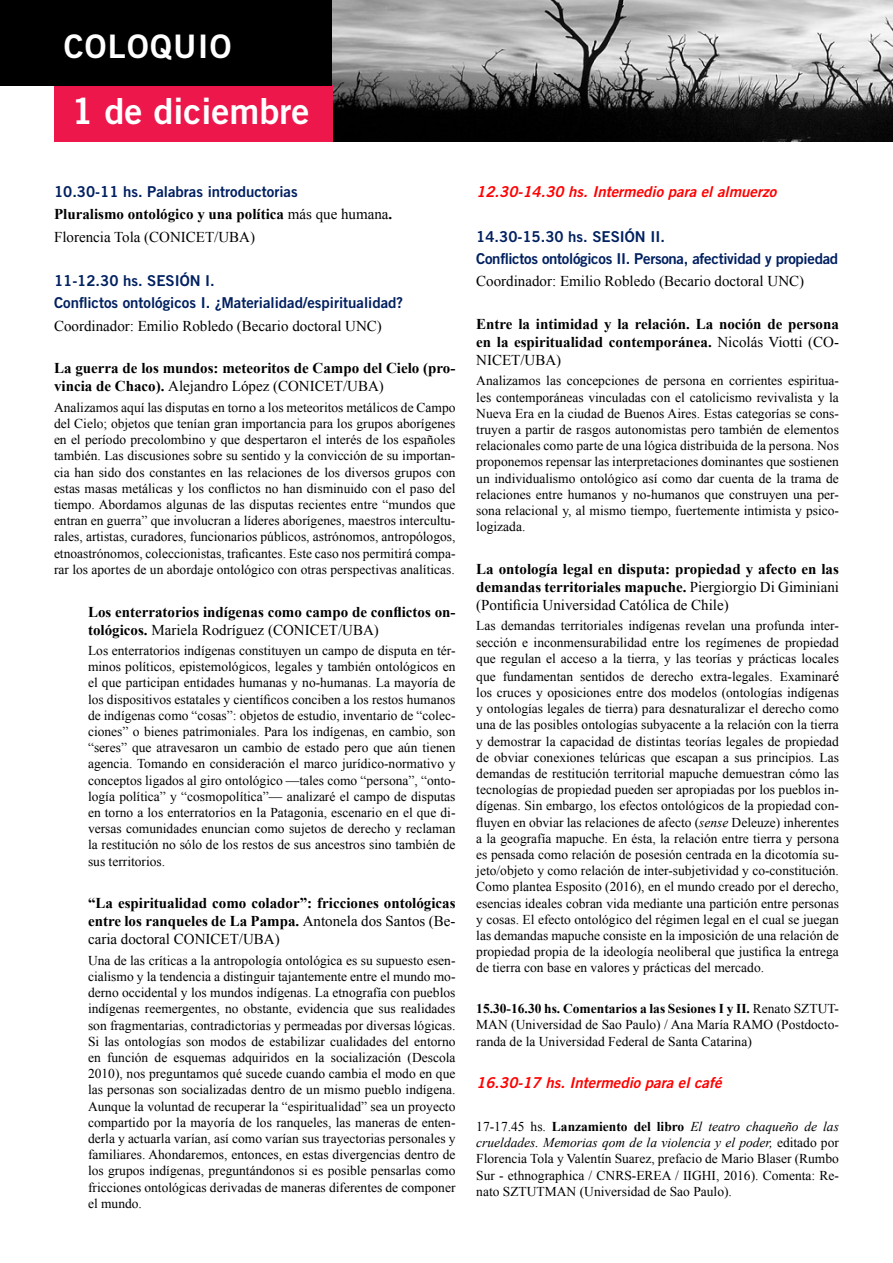
<style>
.page{position:relative;width:893px;height:1263px;background:#fff}
.page>*{position:absolute;margin:0;border:0;box-sizing:border-box;transform-origin:0 0}
.t1{font:36px "Trade Gothic Bold Two";color:#fff}
.t2{font:32.4px "Trade Gothic Bold Two";letter-spacing:.04em;color:#fff}
.t3{font:700 15px/18px "Times New Roman";color:#000;text-align:justify}
.t4{font:15px/22.2px "Times New Roman";color:#000}
.t5{font:15px/22.2px "Trade Gothic Bold Two";color:#002060}
.t6{font:15px/22.2px "Trade Gothic Bold Two";letter-spacing:-.02em;color:#002060}
.t7{font:italic 15px "Trade Gothic Bold Two";color:#f00}
.t8{font:13.5px/16.2px "Times New Roman";color:#000;text-align:justify}
.s1{font-weight:700}
.s2{font-weight:400}
.s3{font-size:15px}
.s4{font-style:italic}
</style>
<div class="page">
<img style="left:332px;top:0;width:561px;height:141px">
<div style="left:54px;top:85px;width:278px;height:57px;background:#ed174c"></div>
<div style="left:0;top:0;width:332px;height:85px;background:#000"></div>
<h2 class="t2" style="left:64px;top:26px;width:169px">COLOQUIO</h2>
<h1 class="t1" style="left:71px;top:89px;width:239px">1 de diciembre</h1>
<p class="t5" style="left:54px;top:180px;width:245px">10.30-11 hs. Palabras introductorias</p>
<p class="t4" style="left:54px;top:203px;width:340px"><span class="s1">Pluralismo ontológico y una política</span> más que humana<span class="s1">.<br></span>Florencia Tola (CONICET/UBA)</p>
<p class="t5" style="left:54px;top:269px;width:351px">11-12.30 hs. SESIÓN I.<br>Conflictos ontológicos I. ¿Materialidad/espiritualidad?</p>
<p class="t4" style="left:54px;top:314px;width:329px">Coordinador: Emilio Robledo (Becario doctoral UNC)</p>
<p class="t3" style="left:54px;top:359px;width:403px">La guerra de los mundos: meteoritos de Campo del Cielo (pro&shy;vincia de Chaco). <span class="s2">Alejandro López (CONICET/UBA)</span></p>
<p class="t8" style="left:54px;top:399px;width:403px">Analizamos aquí las disputas en torno a los meteoritos metálicos de Campo del Cielo; objetos que tenían gran importancia para los grupos aborígenes en el período precolombino y que despertaron el interés de los españoles también. Las discusiones sobre su sentido y la convicción de su importan&shy;cia han sido dos constantes en las relaciones de los diversos grupos con estas masas metálicas y los conflictos no han disminuido con el paso del tiempo. Abordamos algunas de las disputas recientes entre “mundos que entran en guerra” que involucran a líderes aborígenes, maestros intercultu&shy;rales, artistas, curadores, funcionarios públicos, astrónomos, antropólogos, etnoastrónomos, coleccionistas, traficantes. Este caso nos permitirá compa&shy;rar los aportes de un abordaje ontológico con otras perspectivas analíticas.</p>
<p class="t3" style="left:88px;top:602px;width:369px">Los enterratorios indígenas como campo de conflictos on&shy;tológicos. <span class="s2">Mariela Rodríguez (CONICET/UBA)</span></p>
<p class="t8" style="left:88px;top:642px;width:369px">Los enterratorios indígenas constituyen un campo de disputa en tér&shy;minos políticos, epistemológicos, legales y también ontológicos en el que participan entidades humanas y no-humanas. La mayoría de los dispositivos estatales y científicos conciben a los restos humanos de indígenas como “cosas”: objetos de estudio, inventario de “colec&shy;ciones” o bienes patrimoniales. Para los indígenas, en cambio, son “seres” que atravesaron un cambio de estado pero que aún tienen agencia. Tomando en consideración el marco jurídico-normativo y conceptos ligados al giro ontológico —tales como “persona”, “onto&shy;logía política” y “cosmopolítica”— analizaré el campo de disputas en torno a los enterratorios en la Patagonia, escenario en el que di&shy;versas comunidades enuncian como sujetos de derecho y reclaman la restitución no sólo de los restos de sus ancestros sino también de sus territorios.</p>
<p class="t3" style="left:88px;top:894px;width:369px">“La espiritualidad como colador”: fricciones ontológicas entre los ranqueles de La Pampa. <span class="s2">Antonela dos Santos (Be&shy;caria doctoral CONICET/UBA)</span></p>
<p class="t8" style="left:88px;top:952px;width:369px">Una de las críticas a la antropología ontológica es su supuesto esen&shy;cialismo y la tendencia a distinguir tajantemente entre el mundo mo&shy;derno occidental y los mundos indígenas. La etnografía con pueblos indígenas reemergentes, no obstante, evidencia que sus realidades son fragmentarias, contradictorias y permeadas por diversas lógicas.<br>Si las ontologías son modos de estabilizar cualidades del entorno en función de esquemas adquiridos en la socialización (Descola 2010), nos preguntamos qué sucede cuando cambia el modo en que las personas son socializadas dentro de un mismo pueblo indígena.<br>Aunque la voluntad de recuperar la “espiritualidad” sea un proyecto compartido por la mayoría de los ranqueles, las maneras de enten&shy;derla y actuarla varían, así como varían sus trayectorias personales y familiares. Ahondaremos, entonces, en estas divergencias dentro de los grupos indígenas, preguntándonos si es posible pensarlas como fricciones ontológicas derivadas de maneras diferentes de componer el mundo.</p>
<p class="t7" style="left:476px;top:182px;width:301px">12.30-14.30 hs. Intermedio para el almuerzo</p>
<p class="t6" style="left:476px;top:225px;width:364px">14.30-15.30 hs. SESIÓN II.<br>Conflictos ontológicos II. Persona, afectividad y propiedad</p>
<p class="t4" style="left:476px;top:270px;width:329px">Coordinador: Emilio Robledo (Becario doctoral UNC)</p>
<p class="t3" style="left:476px;top:314px;width:364px">Entre la intimidad y la relación. La noción de persona en la espiritualidad contemporánea. <span class="s2">Nicolás Viotti (CO-NICET/UBA)</span></p>
<p class="t8" style="left:476px;top:372px;width:364px">Analizamos las concepciones de persona en corrientes espiritua&shy;les contemporáneas vinculadas con el catolicismo revivalista y la Nueva Era en la ciudad de Buenos Aires. Estas categorías se cons&shy;truyen a partir de rasgos autonomistas pero también de elementos relacionales como parte de una lógica distribuida de la persona. Nos proponemos repensar las interpretaciones dominantes que sostienen un individualismo ontológico así como dar cuenta de la trama de relaciones entre humanos y no-humanos que construyen una per&shy;sona relacional y, al mismo tiempo, fuertemente intimista y psico&shy;logizada.</p>
<p class="t3" style="left:476px;top:559px;width:364px">La ontología legal en disputa: propiedad y afecto en las demandas territoriales mapuche. <span class="s2">Piergiorgio Di Giminiani (Pontificia Universidad Católica de Chile)</span></p>
<p class="t8" style="left:476px;top:617px;width:364px">Las demandas territoriales indígenas revelan una profunda inter&shy;sección e inconmensurabilidad entre los regímenes de propiedad que regulan el acceso a la tierra, y las teorías y prácticas locales</p>
<p class="t8" style="left:476px;top:668px;width:364px">que fundamentan sentidos de derecho extra-legales. Examinar<span class="s3">é </span>los cruces y oposiciones entre dos modelos (ontologías indígenas y ontologías legales de tierra) para desnaturalizar el derecho como una de las posibles ontologías subyacente a la relación con la tierra y demostrar la capacidad de distintas teorías legales de propiedad de obviar conexiones telúricas que escapan a sus principios. Las demandas de restitución territorial mapuche demuestran cómo las tecnologías de propiedad pueden ser apropiadas por los pueblos in&shy;dígenas. Sin embargo, los efectos ontológicos de la propiedad con&shy;fluyen en obviar las relaciones de afecto (<span class="s4">sense</span> Deleuze) inherentes a la geografía mapuche. En ésta, la relación entre tierra y persona es pensada como relación de posesión centrada en la dicotomía su&shy;jeto/objeto y como relación de inter-subjetividad y co-constitución.<br>Como plantea Esposito (2016), en el mundo creado por el derecho, esencias ideales cobran vida mediante una partición entre personas y cosas. El efecto ontológico del régimen legal en el cual se juegan las demandas mapuche consiste en la imposición de una relación de propiedad propia de la ideología neoliberal que justifica la entrega de tierra con base en valores y prácticas del mercado.</p>
<p class="t8" style="left:476px;top:1000px;width:364px"><span class="s1">15.30-16.30 hs. Comentarios a las Sesiones I y II.</span> Renato SZTUT-MAN (Universidad de Sao Paulo) / Ana María RAMO (Postdocto&shy;randa de la Universidad Federal de Santa Catarina)</p>
<p class="t7" style="left:476px;top:1074px;width:247px">16.30-17 hs. Intermedio para el café</p>
<p class="t8" style="left:476px;top:1118px;width:364px">17-17.45 hs. <span class="s1">Lanzamiento del libro</span> <span class="s4">El teatro chaqueño de las crueldades. Memorias qom de la violencia y el poder,</span> editado por Florencia Tola y Valentín Suarez, prefacio de Mario Blaser (Rumbo Sur - ethnographica / CNRS-EREA / IIGHI, 2016). Comenta: Re&shy;nato SZTUTMAN (Universidad de Sao Paulo).</p>
</div>
